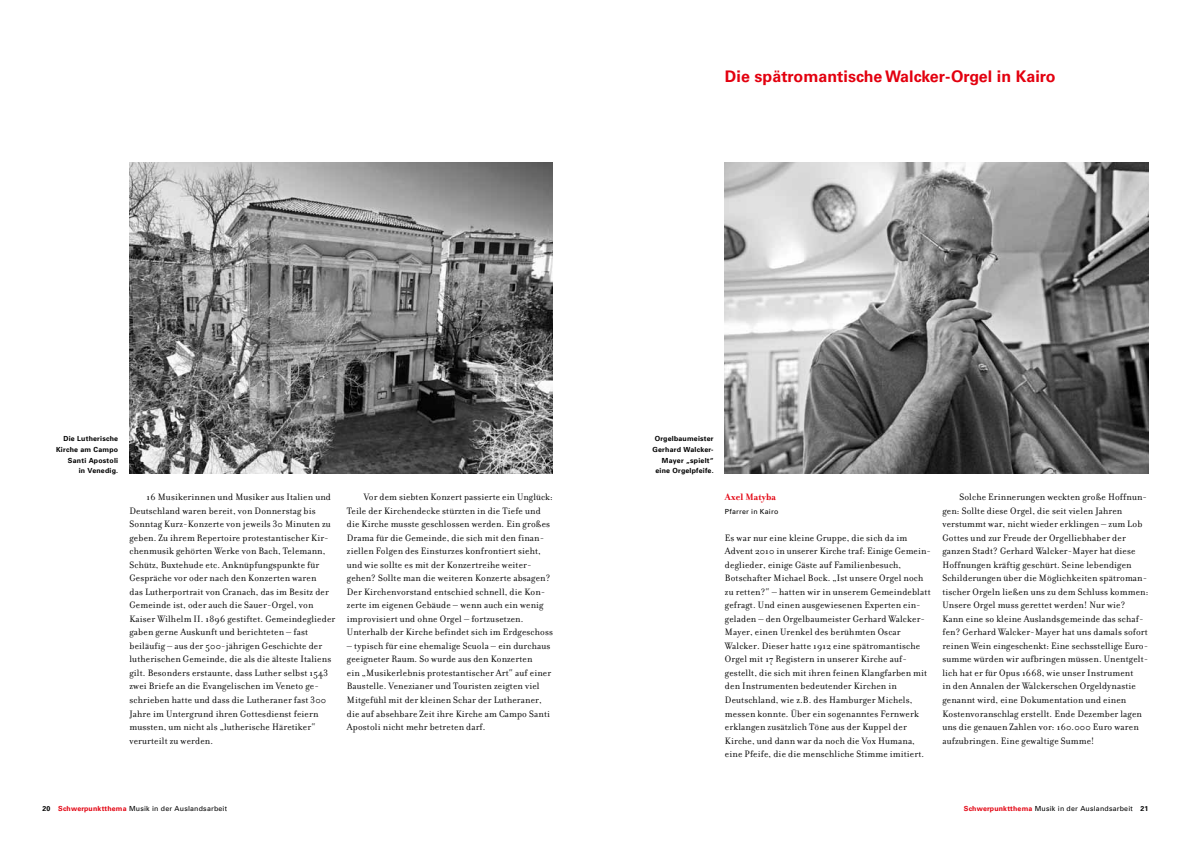
<style>
.page{position:relative;width:1191px;height:842px;background:#fff}
.page>*{position:absolute;margin:0;border:0;box-sizing:border-box;transform-origin:0 0}
.t1{font:700 16px "Univers CE";letter-spacing:.005em;color:#e3000f}
.t2{font:10px/13.5px "Filosofia";letter-spacing:.015em;color:#000}
.t3{font:700 10px "Filosofia";letter-spacing:.015em;color:#e3000f}
.t4{font:700 7px/10.9px "Univers";letter-spacing:.03em;color:#000;text-align:right}
.t5{font:7px "Univers";letter-spacing:.03em;color:#000}
.s1{font-family:"Univers CE";font-weight:700;color:#e3000f}
</style>
<div class="page">
<img style="left:129px;top:163px;width:424px;height:310px">
<img style="left:725px;top:163px;width:423px;height:310px">
<h1 class="t1" style="left:725px;top:67px;width:332px">Die spätromantische Walcker-Orgel in Kairo</h1>
<p class="t4" style="left:56px;top:433px;width:64px">Die Lutherische<br>Kirche am Campo<br>Santi Apostoli<br>in Venedig.</p>
<p class="t2" style="left:129px;top:491px;width:207px;text-indent:17px">16 Musikerinnen und Musiker aus Italien und Deutschland waren bereit, von Donnerstag bis Sonntag Kurz- Konzerte von jeweils 30 Minuten zu geben. Zu ihrem Repertoire protestantischer Kir&shy;chenmusik gehörten Werke von Bach, Telemann, Schütz, Buxtehude etc. Anknüpfungspunkte für Gespräche vor oder nach den Konzerten waren<br>das Lutherportrait von Cranach, das im Besitz der Gemeinde ist, oder auch die Sauer- Orgel, von Kaiser Wilhelm II. 1896 gestiftet. Gemeindeglieder gaben gerne Auskunft und berichteten – fast beiläufig – aus der 500- jährigen Geschichte der lutherischen Gemeinde, die als die älteste Italiens gilt. Besonders erstaunte, dass Luther selbst 1543 zwei Briefe an die Evangelischen im Veneto ge&shy;schrieben hatte und dass die Lutheraner fast 300<br>Jahre im Untergrund ihren Gottesdienst feiern mussten, um nicht als „lutherische Häretiker“ verurteilt zu werden.</p>
<p class="t2" style="left:347px;top:491px;width:208px;text-indent:17px">Vor dem siebten Konzert passierte ein Unglück:<br>Teile der Kirchendecke stürzten in die Tiefe und die Kirche musste geschlossen werden. Ein großes Drama für die Gemeinde, die sich mit den finan&shy;ziellen Folgen des Einsturzes konfrontiert sieht, und wie sollte es mit der Konzertreihe weiter&shy;gehen? Sollte man die weiteren Konzerte absagen?<br>Der Kirchenvorstand entschied schnell, die Kon&shy;zerte im eigenen Gebäude – wenn auch ein wenig improvisiert und ohne Orgel – fortzusetzen.<br>Unterhalb der Kirche befindet sich im Erdgeschoss</p>
<p class="t2" style="left:347px;top:639px;width:206px">– typisch für eine ehemalige Scuola – ein durchaus geeigneter Raum. So wurde aus den Konzerten<br>ein „Musikerlebnis protestantischer Art“ auf einer Baustelle. Venezianer und Touristen zeigten viel Mitgefühl mit der kleinen Schar der Lutheraner, die auf absehbare Zeit ihre Kirche am Campo Santi Apostoli nicht mehr betreten darf.</p>
<p class="t4" style="left:652px;top:432px;width:63px">Orgelbaumeister<br>Gerhard Walcker-<br>Mayer „spielt“ eine Orgelpfeife.</p>
<p class="t3" style="left:725px;top:491px;width:52px">Axel Matyba</p>
<p class="t5" style="left:725px;top:507px;width:55px">Pfarrer in Kairo</p>
<p class="t2" style="left:725px;top:531px;width:207px">Es war nur eine kleine Gruppe, die sich da im Advent 2010 in unserer Kirche traf: Einige Gemein&shy;deglieder, einige Gäste auf Familienbesuch, Botschafter Michael Bock. „Ist unsere Orgel noch zu retten?“ – hatten wir in unserem Gemeindeblatt gefragt. Und einen ausgewiesenen Experten ein&shy;geladen – den Orgelbaumeister Gerhard Walcker-Mayer, einen Urenkel des berühmten Oscar Walcker. Dieser hatte 1912 eine spätromantische Orgel mit 17 Registern in unserer Kirche auf&shy;gestellt, die sich mit ihren feinen Klangfarben mit den Instrumenten bedeutender Kirchen in Deutschland, wie z.B. des Hamburger Michels, messen konnte. Über ein sogenanntes Fernwerk erklangen zusätzlich Töne aus der Kuppel der Kirche, und dann war da noch die Vox Humana, eine Pfeife, die die menschliche Stimme imitiert.</p>
<p class="t2" style="left:942px;top:491px;width:208px;text-indent:17px">Solche Erinnerungen weckten große Hoffnun&shy;gen: Sollte diese Orgel, die seit vielen Jahren verstummt war, nicht wieder erklingen – zum Lob Gottes und zur Freude der Orgelliebhaber der ganzen Stadt? Gerhard Walcker- Mayer hat diese Hoffnungen kräftig geschürt. Seine lebendigen Schilderungen über die Möglichkeiten spätroman&shy;tischer Orgeln ließen uns zu dem Schluss kommen:<br>Unsere Orgel muss gerettet werden! Nur wie?<br>Kann eine so kleine Auslandsgemeinde das schaf&shy;fen? Gerhard Walcker- Mayer hat uns damals sofort reinen Wein eingeschenkt: Eine sechsstellige Euro&shy;summe würden wir aufbringen müssen. Unentgelt&shy;lich hat er für Opus 1668, wie unser Instrument<br>in den Annalen der Walckerschen Orgeldynastie genannt wird, eine Dokumentation und einen Kostenvoranschlag erstellt. Ende Dezember lagen uns die genauen Zahlen vor: 160.000 Euro waren aufzubringen. Eine gewaltige Summe!</p>
<p class="t5" style="left:58px;top:804px;width:170px"><span class="s1">Schwerpunktthema</span> Musik in der Auslandsarbeit</p>
<p class="t5" style="left:964px;top:804px;width:170px"><span class="s1">Schwerpunktthema</span> Musik in der Auslandsarbeit</p>
<p class="t4" style="left:43px;top:803px;width:9px">20</p>
<p class="t4" style="left:1140px;top:803px;width:9px">21</p>
</div>
